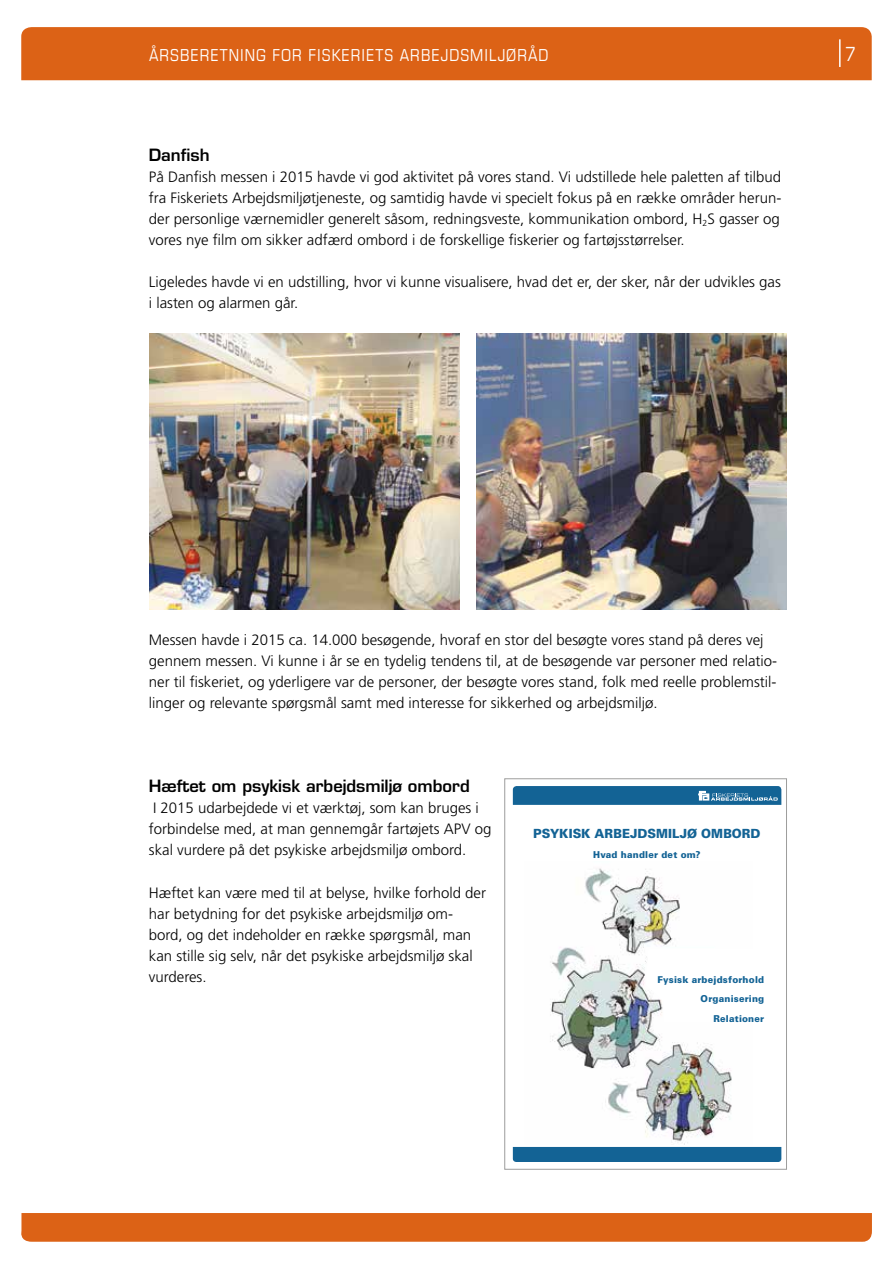
<style>
.page{position:relative;width:893px;height:1263px;background:#fff}
.page>*{position:absolute;margin:0;border:0;box-sizing:border-box;transform-origin:0 0}
.t1{font:condensed 19.5px "Eurostile LT Std";color:#fff}
.t2{font:condensed 16.5px "Eurostile LT Std";letter-spacing:.06em;color:#fff}
.t3{font:600 16.5px "Eurostile LT Std";color:#000}
.t4{font:300 15px/21px "Frutiger LT Std";color:#000}
.t5{font:900 12.6px "Univers LT Std";color:#136395;scale:.95 1}
.t6{font:900 9.45px/19.8px "Univers LT Std";letter-spacing:.02em;color:#136395;text-align:right;scale:.95 1}
</style>
<div class="page">
<div style="left:21px;top:1213px;width:851px;height:29px;background:#dc6216"></div>
<div style="left:21px;top:27px;width:851px;height:53px;background:#dc6216"></div>
<hr style="left:839px;top:39px;width:2px;height:28px;background:#fff">
<img style="left:550px;top:868px;width:182px;height:276px">
<div style="left:513px;top:1147px;width:268px;height:15px;background:#136395"></div>
<svg style="left:513px;top:786px;width:268px;height:19px;background:#206b9a"></svg>
<svg style="left:646px;top:948px;width:86px;height:74px"></svg>
<img style="left:476px;top:333px;width:311px;height:276px">
<img style="left:149px;top:333px;width:310px;height:276px">
<p class="t2" style="left:149px;top:45px;width:401px">ÅRSBERETNING FOR FISKERIETS ARBEJDSMILJØRÅD</p>
<h1 class="t1" style="left:845px;top:42px;width:12px">7</h1>
<p class="t3" style="left:149px;top:145px;width:62px">Danfish</p>
<p class="t4" style="left:149px;top:167px;width:634px;text-align:justify">På Danfish messen i 2015 havde vi god aktivitet på vores stand. Vi udstillede hele paletten af tilbud fra Fiskeriets Arbejdsmiljøtjeneste, og samtidig havde vi specielt fokus på en række områder herun&shy;der personlige værnemidler generelt såsom, redningsveste, kommunikation ombord, H<sub>2</sub>S gasser og vores nye film om sikker adfærd ombord i de forskellige fiskerier og fartøjsstørrelser.</p>
<p class="t4" style="left:149px;top:272px;width:634px">Ligeledes havde vi en udstilling, hvor vi kunne visualisere, hvad det er, der sker, når der udvikles gas i lasten og alarmen går.</p>
<p class="t4" style="left:149px;top:629px;width:630px">Messen havde i 2015 ca. 14.000 besøgende, hvoraf en stor del besøgte vores stand på deres vej gennem messen. Vi kunne i år se en tydelig tendens til, at de besøgende var personer med relatio&shy;ner til fiskeriet, og yderligere var de personer, der besøgte vores stand, folk med reelle problemstil&shy;linger og relevante spørgsmål samt med interesse for sikkerhed og arbejdsmiljø.</p>
<p class="t3" style="left:149px;top:776px;width:322px">Hæftet om psykisk arbejdsmiljø ombord</p>
<p class="t4" style="left:149px;top:798px;width:344px">I 2015 udarbejdede vi et værktøj, som kan bruges i forbindelse med, at man gennemgår fartøjets APV og skal vurdere på det psykiske arbejdsmiljø ombord.</p>
<p class="t4" style="left:149px;top:882px;width:339px">Hæftet kan være med til at belyse, hvilke forhold der har betydning for det psykiske arbejdsmiljø om&shy;bord, og det indeholder en række spørgsmål, man kan stille sig selv, når det psykiske arbejdsmiljø skal vurderes.</p>
<p class="t5" style="left:533px;top:826px;width:241px">PSYKISK ARBEJDSMILJØ OMBORD</p>
<p class="t6" style="left:593px;top:844px;width:115px">Hvad handler det om?</p>
<p class="t6" style="left:658px;top:969px;width:114px">Fysisk arbejdsforhold<br>Organisering<br>Relationer</p>
</div>
